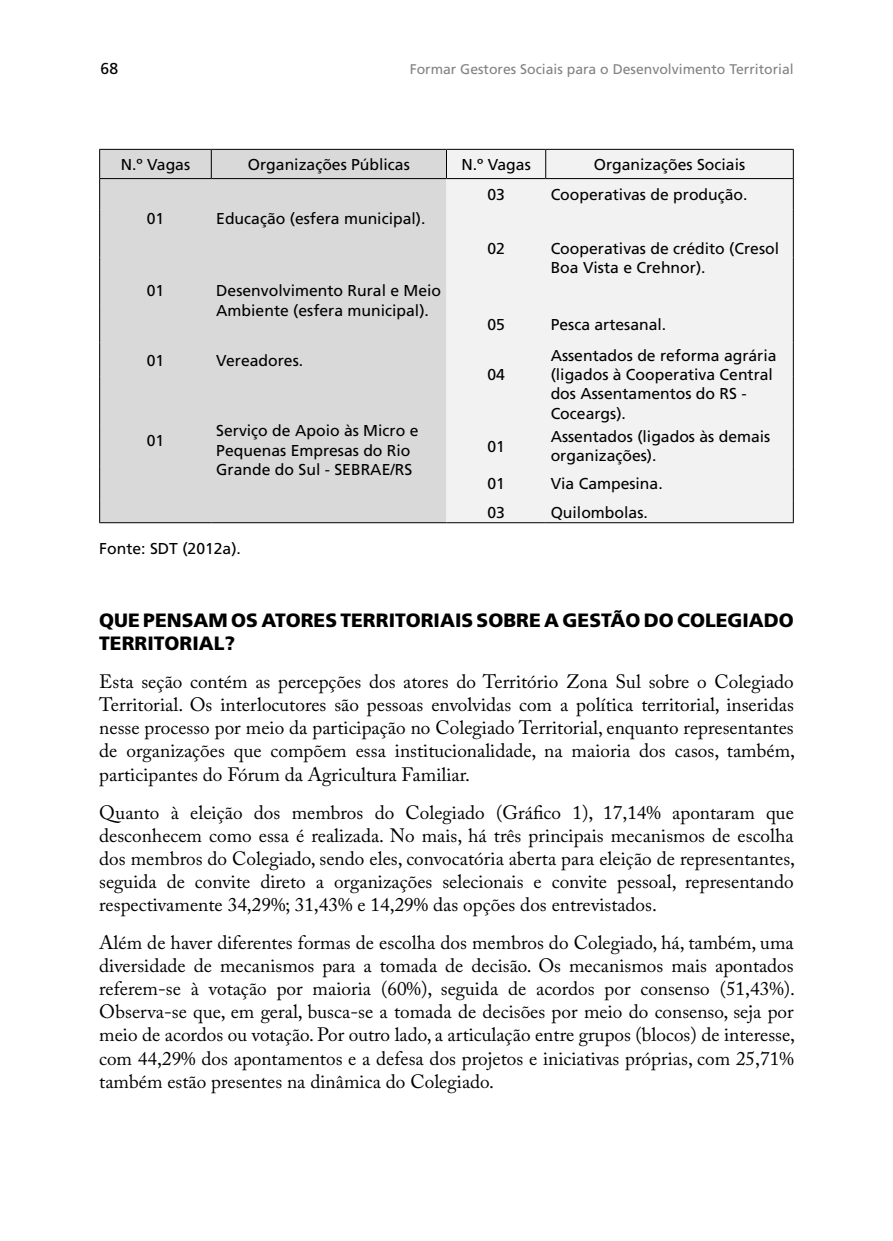
<style>
.page{position:relative;width:893px;height:1241px;background:#fff}
.page>*{position:absolute;margin:0;border:0;box-sizing:border-box;transform-origin:0 0}
.t1{font:19.25px/23.1px "Adobe Caslon Pro";color:#000;text-align:justify}
.t2{font:900 19.25px "Frutiger LT Std";color:#000}
.t3{font:15.75px/19.2px "Frutiger LT Std";color:#000}
.t4{font:14px "Frutiger LT Std";color:#808285}
</style>
<div class="page">
<div style="left:100px;top:150px;width:346px;height:372px;background:#d9d9d9"></div>
<div style="left:446px;top:150px;width:347px;height:372px;background:#f2f2f2"></div>
<svg style="left:99px;top:150px;width:1px;height:28px"></svg>
<svg style="left:793px;top:150px;width:1px;height:28px"></svg>
<hr style="left:99px;top:179px;width:1px;height:30px;background:#000">
<hr style="left:793px;top:179px;width:1px;height:30px;background:#000">
<hr style="left:99px;top:209px;width:1px;height:48px;background:#000">
<hr style="left:793px;top:209px;width:1px;height:48px;background:#000">
<hr style="left:99px;top:257px;width:1px;height:49px;background:#000">
<hr style="left:793px;top:257px;width:1px;height:49px;background:#000">
<hr style="left:99px;top:306px;width:1px;height:36px;background:#000">
<hr style="left:793px;top:306px;width:1px;height:36px;background:#000">
<hr style="left:99px;top:342px;width:1px;height:35px;background:#000">
<hr style="left:793px;top:342px;width:1px;height:35px;background:#000">
<hr style="left:99px;top:377px;width:1px;height:48px;background:#000">
<hr style="left:793px;top:377px;width:1px;height:48px;background:#000">
<hr style="left:99px;top:425px;width:1px;height:41px;background:#000">
<hr style="left:793px;top:425px;width:1px;height:41px;background:#000">
<hr style="left:99px;top:466px;width:1px;height:35px;background:#000">
<hr style="left:793px;top:466px;width:1px;height:35px;background:#000">
<svg style="left:99px;top:501px;width:1px;height:21px"></svg>
<svg style="left:793px;top:501px;width:1px;height:21px"></svg>
<hr style="left:99px;top:522px;width:112px;height:1px;background:#000">
<hr style="left:211px;top:522px;width:235px;height:1px;background:#000">
<hr style="left:446px;top:522px;width:100px;height:1px;background:#000">
<hr style="left:546px;top:522px;width:248px;height:1px;background:#000">
<svg style="left:211px;top:150px;width:1px;height:28px"></svg>
<svg style="left:446px;top:150px;width:1px;height:28px"></svg>
<svg style="left:545px;top:150px;width:1px;height:28px"></svg>
<hr style="left:99px;top:178px;width:112px;height:1px;background:#000">
<hr style="left:211px;top:178px;width:235px;height:1px;background:#000">
<hr style="left:446px;top:178px;width:100px;height:1px;background:#000">
<hr style="left:546px;top:178px;width:248px;height:1px;background:#000">
<hr style="left:99px;top:149px;width:112px;height:1px;background:#000">
<hr style="left:211px;top:149px;width:235px;height:1px;background:#000">
<hr style="left:446px;top:149px;width:100px;height:1px;background:#000">
<hr style="left:546px;top:149px;width:248px;height:1px;background:#000">
<p class="t3" style="left:101px;top:59px;width:19px">68</p>
<p class="t4" style="left:410px;top:61px;width:386px">Formar Gestores Sociais para o Desenvolvimento Territorial</p>
<p class="t3" style="left:121px;top:155px;width:71px">N.º Vagas</p>
<p class="t3" style="left:248px;top:155px;width:163px">Organizações Públicas</p>
<p class="t3" style="left:461px;top:155px;width:71px">N.º Vagas</p>
<p class="t3" style="left:594px;top:155px;width:153px">Organizações Sociais</p>
<p class="t3" style="left:147px;top:209px;width:19px">01</p>
<p class="t3" style="left:216px;top:209px;width:211px">Educação (esfera municipal).</p>
<p class="t3" style="left:487px;top:185px;width:19px">03</p>
<p class="t3" style="left:551px;top:185px;width:198px">Cooperativas de produção.</p>
<p class="t3" style="left:487px;top:239px;width:19px">02</p>
<p class="t3" style="left:551px;top:239px;width:230px">Cooperativas de crédito (Cresol<br>Boa Vista e Crehnor).</p>
<p class="t3" style="left:147px;top:281px;width:19px">01</p>
<p class="t3" style="left:216px;top:281px;width:226px">Desenvolvimento Rural e Meio<br>Ambiente (esfera municipal).</p>
<p class="t3" style="left:147px;top:350px;width:19px">01</p>
<p class="t3" style="left:216px;top:350px;width:88px">Vereadores.</p>
<p class="t3" style="left:147px;top:431px;width:19px">01</p>
<p class="t3" style="left:216px;top:421px;width:204px">Serviço de Apoio às Micro e<br>Pequenas Empresas do Rio<br>Grande do Sul - SEBRAE/RS</p>
<p class="t3" style="left:99px;top:539px;width:143px">Fonte: SDT (2012a).</p>
<p class="t3" style="left:487px;top:315px;width:19px">05</p>
<p class="t3" style="left:551px;top:315px;width:117px">Pesca artesanal.</p>
<p class="t3" style="left:487px;top:365px;width:19px">04</p>
<p class="t3" style="left:551px;top:346px;width:227px">Assentados de reforma agrária (ligados à Cooperativa Central dos Assentamentos do RS -<br>Coceargs).</p>
<p class="t3" style="left:487px;top:436px;width:19px">01</p>
<p class="t3" style="left:551px;top:427px;width:221px">Assentados (ligados às demais organizações).</p>
<p class="t3" style="left:487px;top:474px;width:19px">01</p>
<p class="t3" style="left:551px;top:474px;width:114px">Via Campesina.</p>
<p class="t3" style="left:487px;top:502px;width:19px">03</p>
<p class="t3" style="left:551px;top:502px;width:99px">Quilombolas.</p>
<p class="t2" style="left:99px;top:608px;width:99px">QUE PENSAM</p>
<p class="t2" style="left:231px;top:608px;width:45px">OS ATOR</p>
<p class="t2" style="left:314px;top:608px;width:62px">ES TERRITORIAIS</p>
<p class="t2" style="left:477px;top:608px;width:14px">SOBR</p>
<p class="t2" style="left:529px;top:608px;width:162px">E AGESTÃODO COL</p>
<p class="t2" style="left:716px;top:608px;width:26px">EGIADO</p>
<p class="t2" style="left:99px;top:631px;width:35px">TERRITORIAL</p>
<p class="t2" style="left:224px;top:631px;width:12px">?</p>
<p class="t1" style="left:99px;top:669px;width:697px">Esta seção contém as percepções dos atores do Território Zona Sul sobre o Colegiado Territorial. Os interlocutores são pessoas envolvidas com a política territorial, inseridas nesse processo por meio da participação no Colegiado Territorial, enquanto representantes de organizações que compõem essa institucionalidade, na maioria dos casos, também, participantes do Fórum da Agricultura Familiar.</p>
<p class="t1" style="left:99px;top:800px;width:697px">Quanto à eleição dos membros do Colegiado (Gráfico 1), 17,14% apontaram que desconhecem como essa é realizada. No mais, há três principais mecanismos de escolha dos membros do Colegiado, sendo eles, convocatória aberta para eleição de representantes, seguida de convite direto a organizações selecionais e convite pessoal, representando respectivamente 34,29%; 31,43% e 14,29% das opções dos entrevistados.</p>
<p class="t1" style="left:99px;top:930px;width:697px">Além de haver diferentes formas de escolha dos membros do Colegiado, há, também, uma diversidade de mecanismos para a tomada de decisão. Os mecanismos mais apontados referem-se à votação por maioria (60%), seguida de acordos por consenso (51,43%).<br>Observa-se que, em geral, busca-se a tomada de decisões por meio do consenso, seja por meio de acordos ou votação. Por outro lado, a articulação entre grupos (blocos) de interesse, com 44,29% dos apontamentos e a defesa dos projetos e iniciativas próprias, com 25,71% também estão presentes na dinâmica do Colegiado.</p>
</div>
